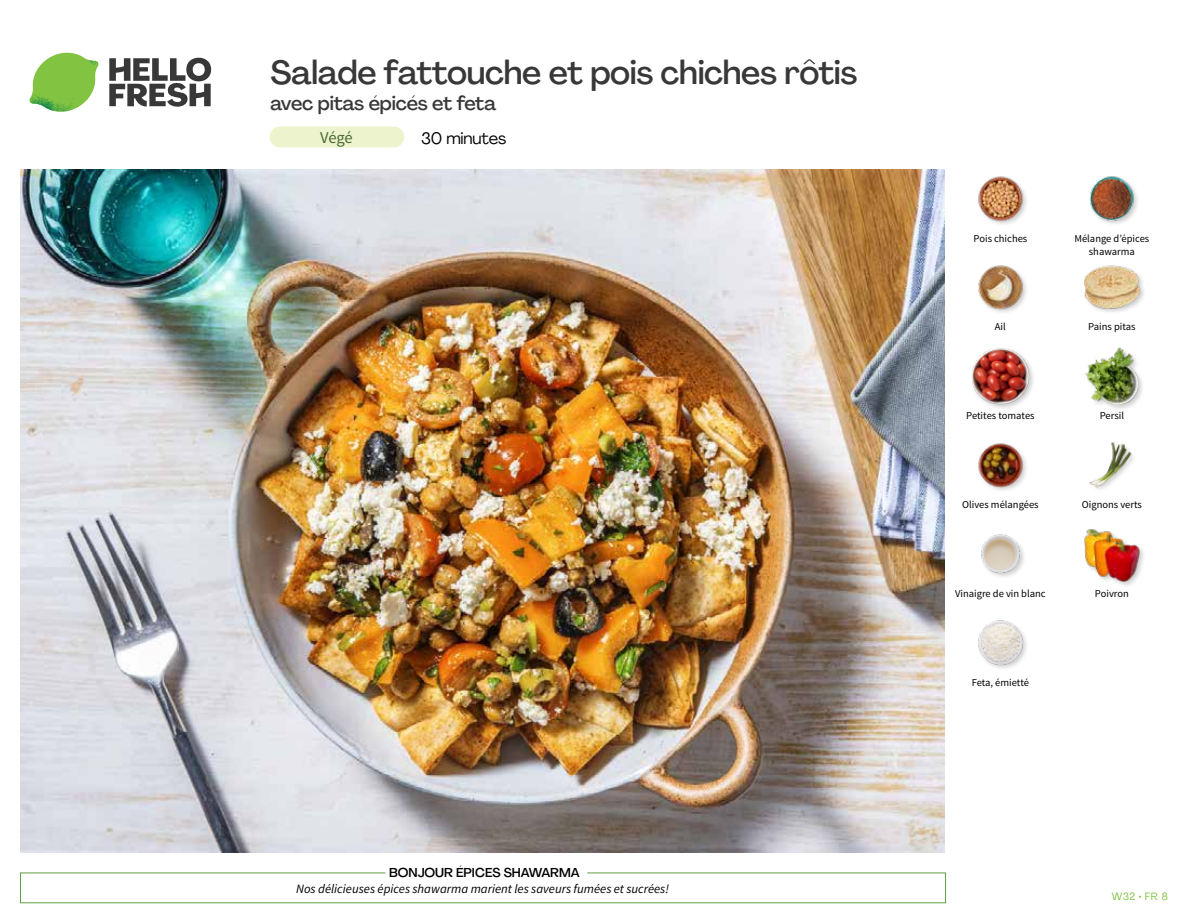
<style>
.page{position:relative;width:1188px;height:918px;background:#fff}
.page>*{position:absolute;margin:0;border:0;box-sizing:border-box;transform-origin:0 0}
.t1{font:500 33px "Agrandir";letter-spacing:-.015em;color:#383839}
.t2{font:500 19.5px "Agrandir";letter-spacing:-.01em;color:#383839}
.t3{font:16.5px "Agrandir";letter-spacing:-.01em;color:#000}
.t4{font:16.5px "Source Sans Pro";color:#476b32}
.t5{font:italic 12.75px "Source Sans Pro";color:#000}
.t6{font:500 12.75px "Agrandir";color:#000}
.t7{font:10.5px/13.5px "Source Sans Pro";color:#000;text-align:center}
.t8{font:10.5px "Agrandir";color:#82c341}
</style>
<div class="page">
<div style="left:270px;top:127px;width:134px;height:20px;background:#edf3cd;border-radius:10px"></div>
<svg style="left:109px;top:57px;width:102px;height:50px"></svg>
<svg style="left:34px;top:53px;width:62px;height:40px"></svg>
<img style="left:67px;top:53px;width:32px;height:26px">
<img style="left:33px;top:75px;width:59px;height:11px">
<img style="left:29px;top:79px;width:61px;height:33px">
<img style="left:65px;top:86px;width:27px;height:25px">
<div style="left:20px;top:873px;width:926px;height:30px;border:1px solid #609f43"></div>
<div style="left:385px;top:865px;width:202px;height:15px;background:#fff"></div>
<img style="left:21px;top:170px;width:924px;height:682px">
<img style="left:978px;top:620px;width:49px;height:48px">
<div style="left:1083px;top:528px;width:63px;height:60px;background:#000;opacity:.2"></div>
<img style="left:1083px;top:528px;width:58px;height:55px">
<img style="left:981px;top:534px;width:43px;height:43px">
<img style="left:1089px;top:442px;width:45px;height:47px">
<img style="left:978px;top:443px;width:49px;height:48px">
<div style="left:1084px;top:347px;width:61px;height:65px;background:#000;opacity:.2"></div>
<img style="left:1084px;top:347px;width:57px;height:58px">
<div style="left:971px;top:347px;width:64px;height:64px;background:#000;opacity:.2"></div>
<img style="left:972px;top:347px;width:57px;height:58px">
<div style="left:1083px;top:264px;width:64px;height:51px;background:#000;opacity:.2"></div>
<img style="left:1083px;top:264px;width:58px;height:51px">
<img style="left:978px;top:265px;width:49px;height:48px">
<img style="left:1089px;top:176px;width:49px;height:48px">
<img style="left:978px;top:176px;width:49px;height:48px">
<h1 class="t1" style="left:271px;top:52px;width:588px">Salade fattouche et pois chiches rôtis</h1>
<h2 class="t2" style="left:271px;top:91px;width:227px">avec pitas épicés et feta</h2>
<h3 class="t4" style="left:320px;top:128px;width:34px">Végé</h3>
<h3 class="t3" style="left:421px;top:128px;width:87px">30 minutes</h3>
<p class="t6" style="left:389px;top:864px;width:192px">BONJOUR ÉPICES SHAWARMA</p>
<p class="t5" style="left:296px;top:881px;width:374px">Nos délicieuses épices shawarma marient les saveurs fumées et sucrées!</p>
<p class="t7" style="left:974px;top:232px;width:55px">Pois chiches</p>
<p class="t7" style="left:1074px;top:232px;width:76px">Mélange d’épices shawarma</p>
<p class="t7" style="left:995px;top:320px;width:12px">Ail</p>
<p class="t7" style="left:1088px;top:320px;width:49px">Pains pitas</p>
<p class="t7" style="left:966px;top:409px;width:70px">Petites tomates</p>
<p class="t7" style="left:1100px;top:409px;width:26px">Persil</p>
<p class="t7" style="left:962px;top:498px;width:78px">Olives mélangées</p>
<p class="t7" style="left:1082px;top:498px;width:62px">Oignons verts</p>
<p class="t7" style="left:955px;top:587px;width:92px">Vinaigre de vin blanc</p>
<p class="t7" style="left:1095px;top:587px;width:35px">Poivron</p>
<p class="t7" style="left:972px;top:675px;width:59px">Feta, émietté</p>
<p class="t8" style="left:1112px;top:890px;width:58px">W32 • FR 8</p>
</div>
